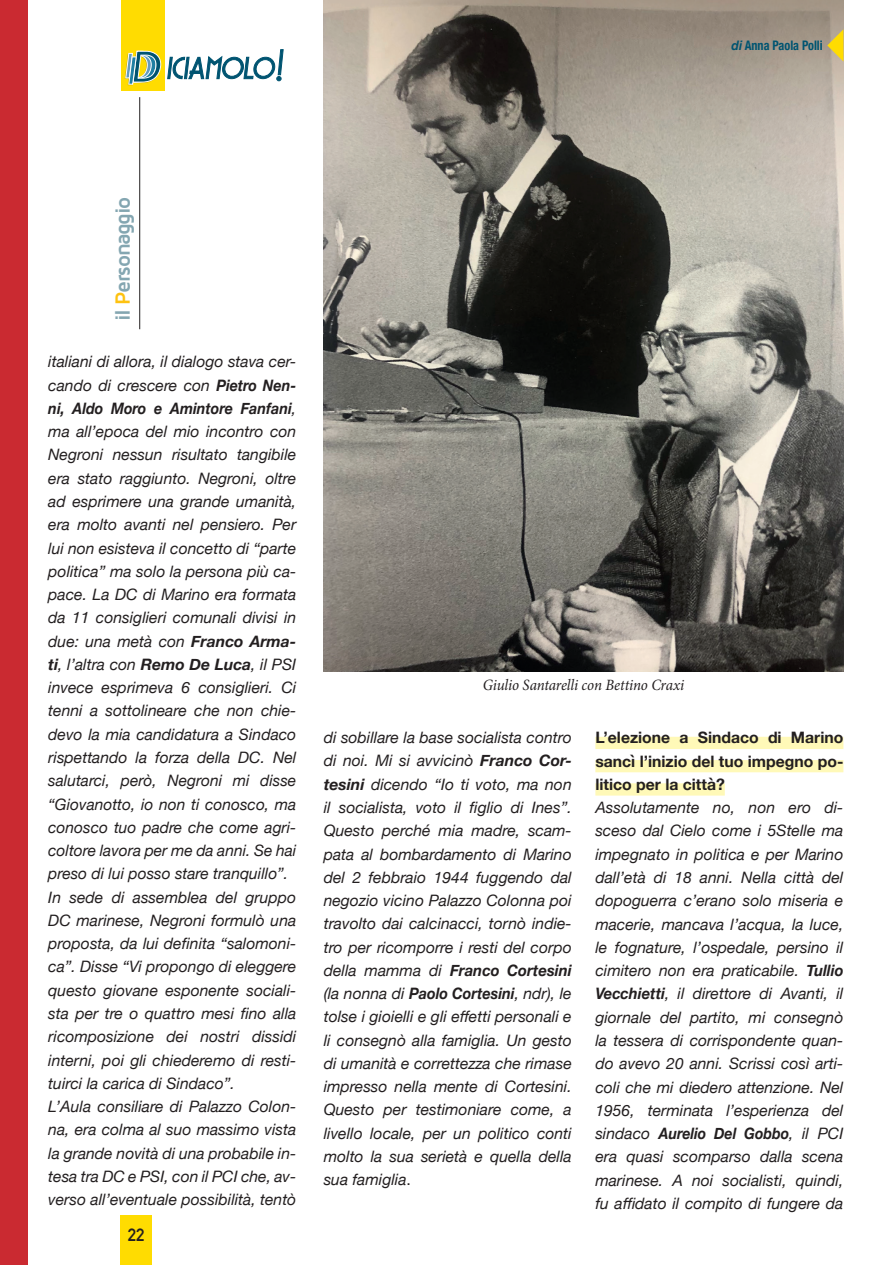
<style>
.page{position:relative;width:893px;height:1265px;background:#fff}
.page>*{position:absolute;margin:0;border:0;box-sizing:border-box;transform-origin:0 0}
.t1{font:700 21.18px "Maven Pro";letter-spacing:-.065em;color:#84a6b1}
.t2{font:700 17.5px "DIN Alternate";color:#231f20}
.t3{font:italic 15.75px/23.3px "Helvetica Neue";color:#231f20;text-align:justify}
.t4{font:700 15.75px/23.3px "Helvetica Neue";color:#231f20;text-align:justify}
.t5{font:italic 15.75px "Minion Pro";letter-spacing:-.01em;color:#231f20;scale:.95 1}
.t6{font:700 condensed 13.12px "Helvetica Neue";color:#005471;scale:.93 1}
.s1{font-style:italic;font-stretch:normal}
.s2{color:#fec210}
.s3{font-weight:700}
.s4{font-style:normal}
</style>
<div class="page">
<img style="left:324px;top:0;width:519px;height:672px">
<div style="left:120px;top:1215px;width:31px;height:50px;background:#ffdc01"></div>
<div style="left:121px;top:0;width:43px;height:90px;background:#ffdc01"></div>
<svg style="left:125px;top:49px;width:159px;height:36px"></svg>
<hr style="left:139px;top:97px;width:1px;height:232px;background:#231f20">
<svg style="left:827px;top:29px;width:16px;height:33px"></svg>
<div style="left:0;top:0;width:27px;height:1265px;background:#ca2a31"></div>
<div style="left:595px;top:737px;width:248px;height:12px;background:#fff9b8"></div>
<div style="left:595px;top:760px;width:248px;height:12px;background:#fff9b8"></div>
<div style="left:595px;top:783px;width:130px;height:13px;background:#fff9b8"></div>
<p class="t6" style="left:732px;top:34px;width:100px"><span class="s1">di</span> Anna Paola Polli</p>
<h1 class="t1" style="left:111px;top:321px;width:126px;rotate:-90deg">il <span class="s2">P</span>ersonaggio</h1>
<p class="t3" style="left:48px;top:351px;width:250px;text-align:left">italiani di allora, il dialogo stava cer&shy;cando di crescere con <span class="s3">Pietro Nen&shy;ni, Aldo Moro e Amintore Fanfani</span>, ma all’epoca del mio incontro con Negroni nessun risultato tangibile era stato raggiunto. Negroni, oltre ad esprimere una grande umanità, era molto avanti nel pensiero. Per lui non esisteva il concetto di “parte politica” ma solo la persona più ca&shy;pace. La DC di Marino era formata da 11 consiglieri comunali divisi in due: una metà con <span class="s3">Franco Arma&shy;ti</span>, l’altra con <span class="s3">Remo De Luca</span>, il PSI invece esprimeva 6 consiglieri. Ci tenni a sottolineare che non chie&shy;devo la mia candidatura a Sindaco rispettando la forza della DC. Nel salutarci, però, Negroni mi disse “Giovanotto, io non ti conosco, ma conosco tuo padre che come agri&shy;coltore lavora per me da anni. Se hai preso di lui posso stare tranquillo”.<br>In sede di assemblea del gruppo DC marinese, Negroni formulò una proposta, da lui definita “salomoni&shy;ca”. Disse “Vi propongo di eleggere questo giovane esponente sociali&shy;sta per tre o quattro mesi fino alla ricomposizione dei nostri dissidi interni, poi gli chiederemo di resti&shy;tuirci la carica di Sindaco”.<br>L’Aula consiliare di Palazzo Colon&shy;na, era colma al suo massimo vista la grande novità di una probabile in&shy;tesa tra DC e PSI, con il PCI che, av&shy;verso all’eventuale possibilità, tentò</p>
<p class="t2" style="left:128px;top:1222px;width:18px">22</p>
<p class="t5" style="left:483px;top:674px;width:214px">Giulio Santarelli con Bettino Craxi</p>
<p class="t3" style="left:324px;top:727px;width:250px">di sobillare la base socialista contro di noi. Mi si avvicinò <span class="s3">Franco Cor&shy;tesini</span> dicendo “Io ti voto, ma non il socialista, voto il figlio di Ines”.<br>Questo perché mia madre, scam&shy;pata al bombardamento di Marino del 2 febbraio 1944 fuggendo dal negozio vicino Palazzo Colonna poi travolto dai calcinacci, tornò indie&shy;tro per ricomporre i resti del corpo della mamma di <span class="s3">Franco Cortesini </span>(la nonna di <span class="s3">Paolo Cortesini</span>, ndr), le tolse i gioielli e gli effetti personali e li consegnò alla famiglia. Un gesto di umanità e correttezza che rimase impresso nella mente di Cortesini.<br>Questo per testimoniare come, a livello locale, per un politico conti molto la sua serietà e quella della sua famiglia<span class="s4">.</span></p>
<p class="t4" style="left:595px;top:726px;width:250px">L’elezione a Sindaco di Marino sancì l’inizio del tuo impegno po&shy;litico per la città?</p>
<p class="t3" style="left:595px;top:797px;width:250px">Assolutamente no, non ero di&shy;sceso dal Cielo come i 5Stelle ma impegnato in politica e per Marino dall’età di 18 anni. Nella città del dopoguerra c’erano solo miseria e macerie, mancava l’acqua, la luce, le fognature, l’ospedale, persino il cimitero non era praticabile. <span class="s3">Tullio Vecchietti</span>, il direttore di Avanti, il giornale del partito, mi consegnò la tessera di corrispondente quan&shy;do avevo 20 anni. Scrissi così arti&shy;coli che mi diedero attenzione. Nel 1956, terminata l’esperienza del sindaco <span class="s3">Aurelio Del Gobbo</span>, il PCI era quasi scomparso dalla scena marinese. A noi socialisti, quindi, fu affidato il compito di fungere da</p>
</div>
